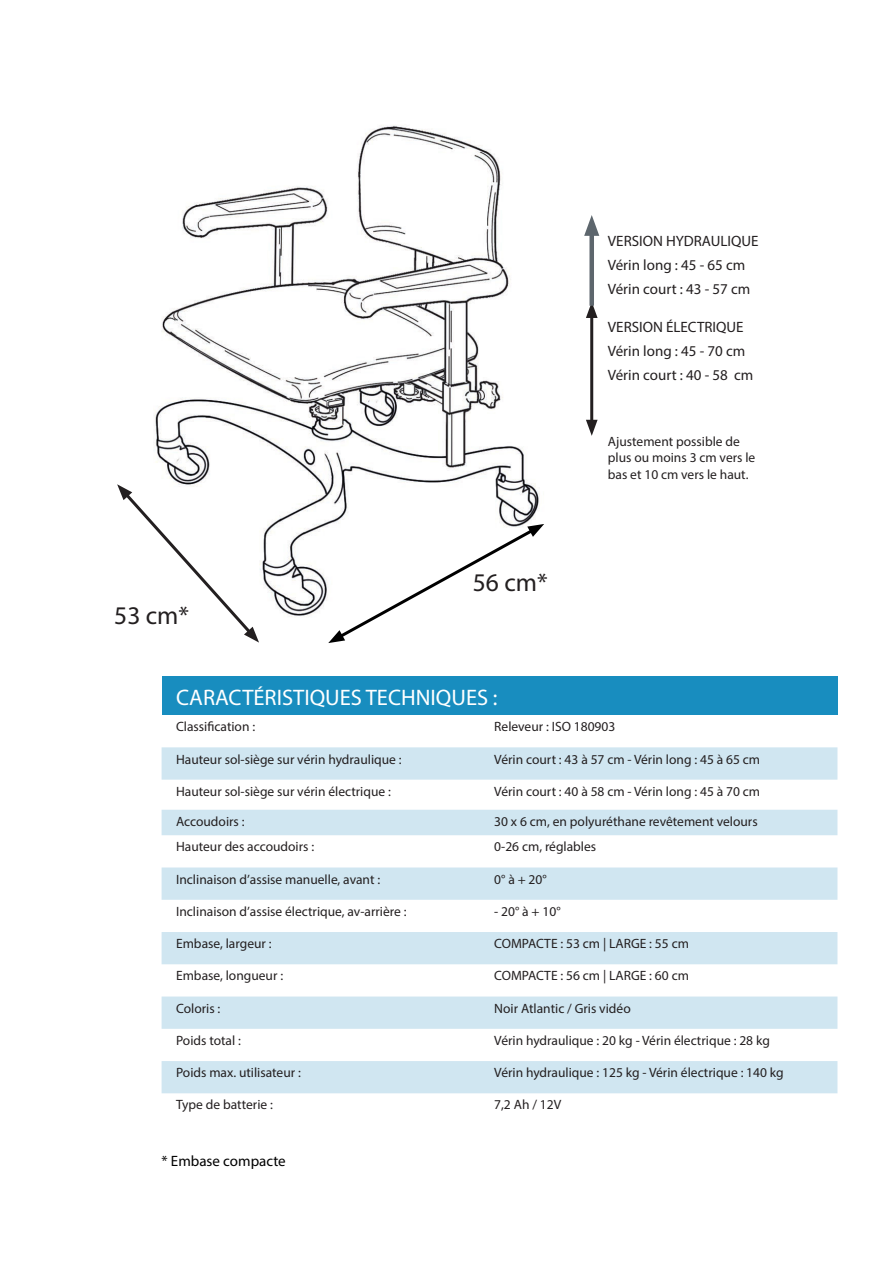
<style>
.page{position:relative;width:893px;height:1263px;background:#fff}
.page>*{position:absolute;margin:0;border:0;box-sizing:border-box;transform-origin:0 0}
.texte_blanc_dans_les{font:25.5px "Myriad Pro";color:#231f20}
.t1{font:22.5px "Myriad Pro";color:#fff}
.texte_blanc_dans_les-2{font:15px "Myriad Pro";color:#231f20}
.texte_blanc_dans_les-3{font:15px "Myriad Pro";color:#000}
.prix_du_produit_-_BL{font:13.5px/16.5px "Myriad Pro";color:#231f20}
</style>
<div class="page">
<img style="left:154px;top:125px;width:386px;height:492px">
<svg style="left:328px;top:524px;width:216px;height:119px"></svg>
<svg style="left:117px;top:484px;width:142px;height:159px"></svg>
<div style="left:162px;top:677px;width:675px;height:38px;background:#188dbf"></div>
<svg style="left:162px;top:747px;width:675px;height:346px;fill:#d0e6f1"></svg>
<hr style="left:590px;top:312px;width:3px;height:113px;background:#231f20">
<svg style="left:586px;top:306px;width:12px;height:12px"></svg>
<svg style="left:586px;top:420px;width:12px;height:16px"></svg>
<div style="left:589px;top:228px;width:5px;height:78px;background:#5d666d"></div>
<svg style="left:584px;top:215px;width:15px;height:21px"></svg>
<p class="texte_blanc_dans_les-2" style="left:608px;top:232px;width:152px">VERSION HYDRAULIQUE</p>
<p class="texte_blanc_dans_les-2" style="left:608px;top:256px;width:139px">Vérin long : 45 - 65 cm</p>
<p class="texte_blanc_dans_les-2" style="left:608px;top:280px;width:144px">Vérin court : 43 - 57 cm</p>
<p class="texte_blanc_dans_les-2" style="left:608px;top:318px;width:137px">VERSION ÉLECTRIQUE</p>
<p class="texte_blanc_dans_les-2" style="left:608px;top:342px;width:139px">Vérin long : 45 - 70 cm</p>
<p class="texte_blanc_dans_les-2" style="left:608px;top:366px;width:147px">Vérin court : 40 - 58 cm</p>
<p class="texte_blanc_dans_les" style="left:114px;top:600px;width:76px">53 cm*</p>
<p class="texte_blanc_dans_les" style="left:473px;top:566px;width:76px">56 cm*</p>
<p class="prix_du_produit_-_BL" style="left:608px;top:433px;width:149px">Ajustement possible de plus ou moins 3 cm vers le bas et 10 cm vers le haut.</p>
<p class="t1" style="left:176px;top:683px;width:323px">CARACTÉRISTIQUES TECHNIQUES :</p>
<p class="prix_du_produit_-_BL" style="left:176px;top:718px;width:81px">Classification :</p>
<p class="prix_du_produit_-_BL" style="left:494px;top:718px;width:123px">Releveur : ISO 180903</p>
<p class="prix_du_produit_-_BL" style="left:176px;top:750px;width:227px">Hauteur sol-siège sur vérin hydraulique :</p>
<p class="prix_du_produit_-_BL" style="left:494px;top:750px;width:267px">Vérin court : 43 à 57 cm - Vérin long : 45 à 65 cm</p>
<p class="prix_du_produit_-_BL" style="left:176px;top:783px;width:216px">Hauteur sol-siège sur vérin électrique :</p>
<p class="prix_du_produit_-_BL" style="left:494px;top:783px;width:267px">Vérin court : 40 à 58 cm - Vérin long : 45 à 70 cm</p>
<p class="prix_du_produit_-_BL" style="left:176px;top:813px;width:70px">Accoudoirs :</p>
<p class="prix_du_produit_-_BL" style="left:494px;top:813px;width:265px">30 x 6 cm, en polyuréthane revêtement velours</p>
<p class="prix_du_produit_-_BL" style="left:176px;top:838px;width:140px">Hauteur des accoudoirs :</p>
<p class="prix_du_produit_-_BL" style="left:494px;top:838px;width:104px">0-26 cm, réglables</p>
<p class="prix_du_produit_-_BL" style="left:176px;top:871px;width:206px">Inclinaison d’assise manuelle, avant :</p>
<p class="prix_du_produit_-_BL" style="left:494px;top:871px;width:54px">0° à + 20°</p>
<p class="prix_du_produit_-_BL" style="left:176px;top:903px;width:232px">Inclinaison d’assise électrique, av-arrière :</p>
<p class="prix_du_produit_-_BL" style="left:494px;top:903px;width:68px">- 20° à + 10°</p>
<p class="prix_du_produit_-_BL" style="left:176px;top:935px;width:97px">Embase, largeur :</p>
<p class="prix_du_produit_-_BL" style="left:494px;top:935px;width:196px">COMPACTE : 53 cm | LARGE : 55 cm</p>
<p class="prix_du_produit_-_BL" style="left:176px;top:967px;width:109px">Embase, longueur :</p>
<p class="prix_du_produit_-_BL" style="left:494px;top:967px;width:196px">COMPACTE : 56 cm | LARGE : 60 cm</p>
<p class="prix_du_produit_-_BL" style="left:176px;top:1000px;width:46px">Coloris :</p>
<p class="prix_du_produit_-_BL" style="left:494px;top:1000px;width:138px">Noir Atlantic / Gris vidéo</p>
<p class="prix_du_produit_-_BL" style="left:176px;top:1032px;width:66px">Poids total :</p>
<p class="prix_du_produit_-_BL" style="left:494px;top:1032px;width:277px">Vérin hydraulique : 20 kg - Vérin électrique : 28 kg</p>
<p class="prix_du_produit_-_BL" style="left:176px;top:1064px;width:126px">Poids max. utilisateur :</p>
<p class="prix_du_produit_-_BL" style="left:494px;top:1064px;width:291px">Vérin hydraulique : 125 kg - Vérin électrique : 140 kg</p>
<p class="prix_du_produit_-_BL" style="left:176px;top:1096px;width:98px">Type de batterie :</p>
<p class="prix_du_produit_-_BL" style="left:494px;top:1096px;width:68px">7,2 Ah / 12V</p>
<p class="texte_blanc_dans_les-3" style="left:162px;top:1152px;width:126px">* Embase compacte</p>
</div>
